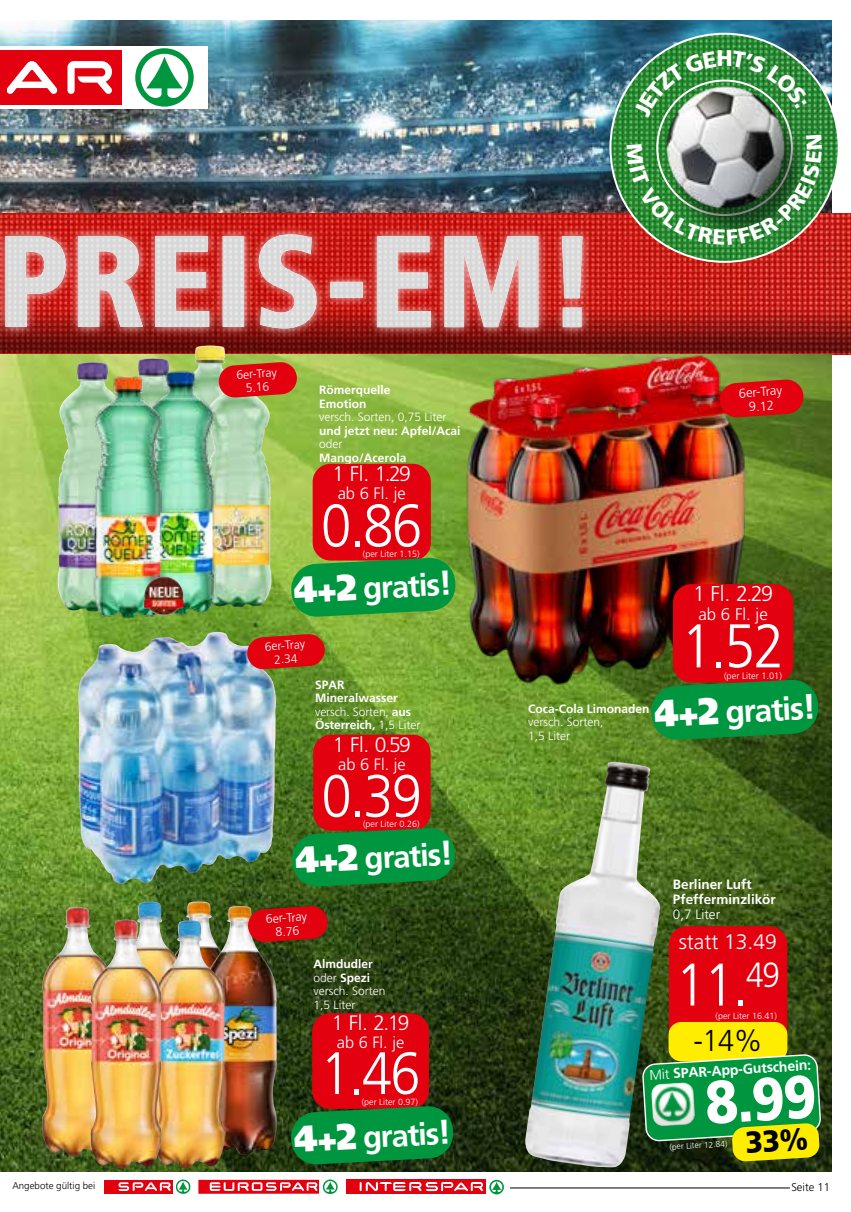
<style>
.page{position:relative;width:851px;height:1212px;background:#fff}
.page>*{position:absolute;margin:0;border:0;box-sizing:border-box;transform-origin:0 0}
.t1{font:300 61.65px "Frutiger";color:#fff;scale:.9 1}
.t2{font:300 60.45px "Frutiger";color:#fff;scale:.9 1}
.t3{font:900 60.3px "Frutiger 75";color:#fff;scale:.9 1}
.t4{font:300 60px "Frutiger";color:#fff;scale:.9 1}
.t5{font:300 59.7px "Frutiger";color:#fff;scale:.9 1}
.t6{font:700 31.8px "Frutiger";color:#fff}
.t7{font:700 31.05px "Frutiger";color:#fff}
.t8{font:700 30.9px "Frutiger";color:#fff}
.t9{font:300 30.15px "Frutiger";color:#000;scale:.95 1}
.t10{font:900 22.65px "Frutiger 75";color:#fff}
.t11{font:300 21.45px "Frutiger";color:#fff}
.t12{font:300 21.15px "Frutiger";color:#fff}
.t13{font:300 21px "Frutiger";color:#fff}
.t14{font:300 20.85px "Frutiger";color:#fff}
.t15{font:300 16.8px "Frutiger";color:#fff}
.t16{font:300 16.5px "Frutiger";color:#fff}
.t17{font:300 16.35px "Frutiger";color:#fff}
.t18{font:700 14.1px "Frutiger";color:#fff}
.t19{font:700 13.5px/15px "Frutiger";color:#fff}
.t20{font:300 13.5px "Frutiger";color:#fff}
.t21{font:300 12.9px/14.5px "Frutiger";color:#fff;text-align:center}
.t22{font:300 12.3px/13.8px "Frutiger";color:#fff;text-align:center}
.t23{font:700 12px/13.5px "Frutiger";color:#fff}
.t24{font:300 12px/13.5px "Frutiger";color:#fff;text-align:center}
.t25{font:300 11.25px "Frutiger";color:#000}
.t26{font:300 9.75px "Frutiger";color:#000}
.t27{font:300 9.15px "Frutiger";color:#fff}
.t28{font:300 9px "Frutiger";color:#fff}
.t29{font:300 8.4px "Frutiger";color:#fff}
.s1{font-family:"Frutiger 80 Ultra";font-weight:900;font-size:37.05px}
.s2{font-family:"Frutiger 80 Ultra";font-weight:900;font-size:33.6px}
.s3{font-size:34.5px}
.s4{font-weight:300}
.s5{font-family:"Frutiger 80 Ultra";font-weight:900;font-size:36.9px}
.s6{font-weight:700}
.s7{font-family:"Frutiger 80 Ultra";font-weight:900;font-size:36.75px}
.s8{font-family:"Frutiger 80 Ultra";font-weight:900;font-size:33.45px}
.s9{font-size:34.35px}
.s10{font-family:"Frutiger 80 Ultra";font-weight:900;font-size:37.95px}
.s11{font-family:"Frutiger 80 Ultra";font-weight:900;font-size:34.5px}
.s12{font-size:35.4px}
</style>
<div class="page">
<img style="left:0;top:20px;width:831px;height:194px">
<img style="left:0;top:214px;width:850px;height:140px">
<svg style="left:0;top:309px;width:850px;height:44px;background:#7d1512"></svg>
<img style="left:610px;top:34px;width:228px;height:228px;border-radius:114px">
<img style="left:575px;top:73px;width:275px;height:231px">
<img style="left:0;top:355px;width:831px;height:816px">
<div style="left:0;top:225px;width:591px;height:113px;background:#fff;opacity:.75"></div>
<img style="left:5px;top:234px;width:311px;height:94px">
<img style="left:330px;top:236px;width:252px;height:91px">
<div style="left:0;top:46px;width:207px;height:63px;background:#fff"></div>
<div style="left:0;top:50px;width:121px;height:55px;background:#e3000f"></div>
<svg style="left:135px;top:48px;width:59px;height:59px"></svg>
<svg style="left:67px;top:61px;width:45px;height:33px"></svg>
<svg style="left:7px;top:61px;width:51px;height:33px"></svg>
<hr style="left:510px;top:1187px;width:279px;height:1px;background:#000">
<div style="left:104px;top:1180px;width:68px;height:14px;background:#e3000f"></div>
<svg style="left:118px;top:1179px;width:73px;height:15px"></svg>
<svg style="left:323px;top:1179px;width:14px;height:15px"></svg>
<div style="left:198px;top:1180px;width:121px;height:14px;background:#e3000f"></div>
<svg style="left:210px;top:1182px;width:107px;height:9px"></svg>
<svg style="left:346px;top:1179px;width:158px;height:16px"></svg>
<div style="left:345px;top:1180px;width:140px;height:14px;background:#e3000f"></div>
<svg style="left:489px;top:1180px;width:15px;height:14px"></svg>
<svg style="left:491px;top:1181px;width:11px;height:11px"></svg>
<svg style="left:359px;top:1182px;width:124px;height:9px"></svg>
<img style="left:119px;top:358px;width:57px;height:15px">
<img style="left:176px;top:346px;width:67px;height:19px">
<img style="left:58px;top:362px;width:70px;height:250px">
<img style="left:224px;top:398px;width:47px;height:209px">
<img style="left:136px;top:365px;width:88px;height:251px">
<img style="left:90px;top:373px;width:71px;height:246px">
<img style="left:144px;top:576px;width:40px;height:40px">
<div style="left:312px;top:464px;width:119px;height:97px;background:#e3000f;border-radius:18px"></div>
<svg style="left:290px;top:557px;width:161px;height:60px;background:#1a953d"></svg>
<svg style="left:218px;top:362px;width:79px;height:36px;background:#d52620"></svg>
<img style="left:78px;top:632px;width:198px;height:252px">
<svg style="left:246px;top:633px;width:79px;height:37px;background:#c8231b"></svg>
<div style="left:313px;top:735px;width:117px;height:96px;background:#e3000f;border-radius:18px"></div>
<svg style="left:291px;top:827px;width:164px;height:60px;background:#108837"></svg>
<img style="left:451px;top:355px;width:316px;height:336px">
<div style="left:672px;top:584px;width:121px;height:99px;background:#e3000f;border-radius:18px"></div>
<svg style="left:650px;top:679px;width:168px;height:61px;background:#108837"></svg>
<svg style="left:719px;top:379px;width:85px;height:39px;background:#ca1914"></svg>
<img style="left:185px;top:902px;width:51px;height:18px">
<img style="left:114px;top:901px;width:71px;height:19px">
<img style="left:42px;top:907px;width:71px;height:249px">
<img style="left:203px;top:906px;width:74px;height:249px">
<img style="left:162px;top:920px;width:63px;height:248px">
<img style="left:90px;top:920px;width:72px;height:248px">
<svg style="left:247px;top:905px;width:81px;height:38px;background:#c01515"></svg>
<div style="left:312px;top:1013px;width:117px;height:96px;background:#e3000f;border-radius:18px"></div>
<svg style="left:290px;top:1105px;width:164px;height:60px;background:#0d8035"></svg>
<img style="left:524px;top:762px;width:136px;height:405px">
<div style="left:668px;top:926px;width:119px;height:130px;background:#e3000f;border-radius:18px"></div>
<div style="left:668px;top:1022px;width:119px;height:39px;background:#ffed00;border-radius:13px"></div>
<svg style="left:633px;top:51px;width:83px;height:67px;background:#4e9658"></svg>
<svg style="left:731px;top:51px;width:75px;height:58px;background:#4c9556"></svg>
<svg style="left:626px;top:135px;width:196px;height:110px;background:#598256"></svg>
<svg style="left:642px;top:1054px;width:178px;height:108px;background:#459c3a"></svg>
<h3 class="t10" style="left:716px;top:45px;width:18px">H</h3>
<p class="t24" style="left:236px;top:368px;width:42px;rotate:-4deg">6er-Tray<br>5.16</p>
<p class="t23" style="left:319px;top:383px;width:73px">Römerquelle<br>Emotion</p>
<p class="t24" style="left:319px;top:410px;width:129px">versch. Sorten, 0,75 Liter</p>
<p class="t23" style="left:319px;top:424px;width:143px">und jetzt neu: Apfel/Acai</p>
<p class="t24" style="left:319px;top:437px;width:25px">oder</p>
<p class="t23" style="left:319px;top:451px;width:89px">Mango/Acerola</p>
<h3 class="t12" style="left:332px;top:461px;width:80px">1 Fl. 1.29</h3>
<h3 class="t16" style="left:337px;top:484px;width:70px">ab 6 Fl. je</h3>
<h2 class="t2" style="left:321px;top:491px;width:114px">0.86</h2>
<p class="t28" style="left:363px;top:548px;width:58px">(per Liter 1.15)</p>
<h3 class="t7" style="left:293px;top:574px;width:160px;rotate:-3deg"><span class="s1">4</span><span class="s2">+</span><span class="s1">2</span> gratis<span class="s3">!</span></h3>
<p class="t24" style="left:264px;top:640px;width:42px;rotate:-4deg">6er-Tray<br>2.34</p>
<p class="t23" style="left:315px;top:678px;width:107px">SPAR<br>Mineralwasser <span class="s4">versch. Sorten,</span> aus<br>Österreich, <span class="s4">1,5 Liter</span></p>
<h3 class="t13" style="left:333px;top:732px;width:79px">1 Fl. 0.59</h3>
<h3 class="t16" style="left:338px;top:754px;width:69px">ab 6 Fl. je</h3>
<h3 class="t4" style="left:321px;top:762px;width:113px">0.39</h3>
<p class="t28" style="left:363px;top:819px;width:58px">(per Liter 0.26)</p>
<h3 class="t7" style="left:294px;top:844px;width:159px;rotate:-3deg"><span class="s5">4</span><span class="s2">+</span><span class="s5">2</span> gratis<span class="s3">!</span></h3>
<p class="t22" style="left:265px;top:912px;width:43px;rotate:-4deg">6er-Tray<br>8.76</p>
<p class="t24" style="left:313px;top:957px;width:74px;text-align:left"><span class="s6">Almdudler </span>oder <span class="s6">Spezi </span>versch. Sorten<br>1,5 Liter</p>
<h3 class="t14" style="left:332px;top:1011px;width:79px">1 Fl. 2.19</h3>
<h3 class="t17" style="left:337px;top:1033px;width:69px">ab 6 Fl. je</h3>
<h3 class="t5" style="left:320px;top:1040px;width:112px">1.46</h3>
<p class="t28" style="left:362px;top:1097px;width:58px">(per Liter 0.97)</p>
<h3 class="t8" style="left:293px;top:1123px;width:159px;rotate:-3deg"><span class="s7">4</span><span class="s8">+</span><span class="s7">2</span> gratis<span class="s9">!</span></h3>
<p class="t21" style="left:738px;top:386px;width:45px;rotate:-4deg">6er-Tray<br>9.12</p>
<h3 class="t11" style="left:693px;top:582px;width:81px">1 Fl. 2.29</h3>
<h3 class="t15" style="left:698px;top:604px;width:71px">ab 6 Fl. je</h3>
<h1 class="t1" style="left:681px;top:611px;width:116px">1.52</h1>
<p class="t27" style="left:724px;top:670px;width:59px">(per Liter 1.01)</p>
<h3 class="t6" style="left:653px;top:697px;width:163px;rotate:-3deg"><span class="s10">4</span><span class="s11">+</span><span class="s10">2</span> gratis<span class="s12">!</span></h3>
<p class="t23" style="left:528px;top:702px;width:123px">Coca-Cola Limonaden</p>
<p class="t24" style="left:528px;top:715px;width:77px;text-align:left">versch. Sorten,<br>1,5 Liter</p>
<p class="t19" style="left:672px;top:876px;width:104px">Berliner Luft<br>Pfefferminzlikör</p>
<p class="t20" style="left:672px;top:906px;width:49px">0,7 Liter</p>
<h3 class="t13" style="left:678px;top:930px;width:100px">statt 13.49</h3>
<h3 class="t4" style="left:675px;top:951px;width:117px">11.<sup>49</sup></h3>
<p class="t28" style="left:715px;top:1011px;width:63px">(per Liter 16.41)</p>
<h3 class="t9" style="left:693px;top:1024px;width:74px">-14%</h3>
<p class="t18" style="left:648px;top:1065px;width:163px;rotate:-3deg"><span class="s4">Mit</span> SPAR-App-Gutschein:</p>
<h3 class="t3" style="left:703px;top:1066px;width:125px;rotate:-3deg">8.99</h3>
<p class="t29" style="left:669px;top:1142px;width:59px;rotate:-3deg">(per Liter 12.84)</p>
<p class="t26" style="left:12px;top:1180px;width:84px">Angebote gültig bei</p>
<p class="t25" style="left:791px;top:1180px;width:40px">Seite 11</p>
</div>
